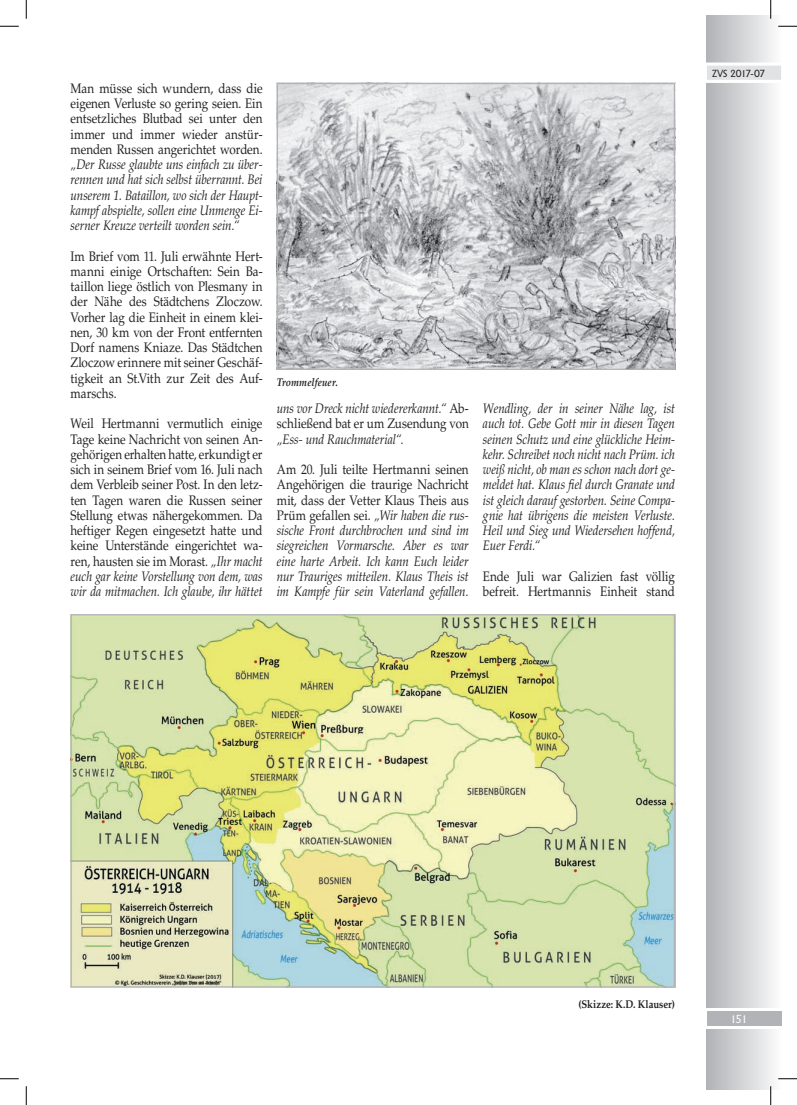
<style>
.page{position:relative;width:797px;height:1105px;background:#fff}
.page>*{position:absolute;margin:0;border:0;box-sizing:border-box;transform-origin:0 0}
.t1{font:13.75px/15.2px "Palatino LT Std";color:#231f20;text-align:justify;scale:.85 1}
.t2{font:italic 13.75px/15.2px "Palatino LT Std";letter-spacing:-.005em;color:#231f20;text-align:justify;scale:.85 1}
.t3{font:700 11.25px "Palatino LT Std";color:#231f20;scale:.85 1}
.t4{font:italic 700 11.25px "Palatino LT Std";letter-spacing:.005em;color:#231f20;scale:.85 1}
.t5{font:11.25px "Adelon";color:#fff}
.t6{font:10px "Adelon";letter-spacing:-.035em;color:#231f20}
.s1{font-style:italic}
.s2{font-style:normal}
</style>
<div class="page">
<div style="left:707px;top:16px;width:74px;height:992px;background:linear-gradient(to right,#b1b2b5,#fafafb)"></div>
<div style="left:707px;top:1029px;width:74px;height:60px;background:linear-gradient(to right,#b1b2b6,#fafafb)"></div>
<img style="left:73px;top:616px;width:600px;height:369px">
<img style="left:279px;top:85px;width:394px;height:283px">
<div style="left:277px;top:83px;width:398px;height:287px;border:1px solid #b2b3b7"></div>
<div style="left:707px;top:1011px;width:74px;height:14px;background:#b2b3b7"></div>
<svg style="left:706px;top:61px;width:75px;height:24px"></svg>
<svg style="left:0;top:25px;width:19px;height:2px"></svg>
<svg style="left:778px;top:25px;width:19px;height:2px"></svg>
<svg style="left:0;top:1078px;width:19px;height:1px"></svg>
<svg style="left:778px;top:1078px;width:19px;height:1px"></svg>
<svg style="left:25px;top:0;width:2px;height:19px"></svg>
<svg style="left:25px;top:1086px;width:2px;height:19px"></svg>
<svg style="left:770px;top:0;width:1px;height:19px"></svg>
<svg style="left:770px;top:1086px;width:1px;height:19px"></svg>
<p class="t1" style="left:71px;top:81px;width:227px">Man müsse sich wundern, dass die eigenen Verluste so gering seien. Ein entsetzliches Blutbad sei unter den immer und immer wieder anstür&shy;menden Russen angerichtet worden.</p>
<p class="t2" style="left:71px;top:157px;width:227px">„Der Russe glaubte uns einfach zu über&shy;rennen und hat sich selbst überrannt. Bei unserem 1. Bataillon, wo sich der Haupt&shy;kampf abspielte, sollen eine Unmenge Ei&shy;serner Kreuze verteilt worden sein.“</p>
<p class="t1" style="left:71px;top:249px;width:227px">Im Brief vom 11. Juli erwähnte Hert&shy;manni einige Ortschaften: Sein Ba&shy;taillon liege östlich von Plesmany in der Nähe des Städtchens Zloczow.<br>Vorher lag die Einheit in einem klei&shy;nen, 30 km von der Front entfernten Dorf namens Kniaze. Das Städtchen Zloczow erinnere mit seiner Geschäf&shy;tigkeit an St.Vith zur Zeit des Auf&shy;marschs.</p>
<p class="t1" style="left:71px;top:416px;width:227px">Weil Hertmanni vermutlich einige Tage keine Nachricht von seinen An&shy;gehörigen erhalten hatte, erkundigt er sich in seinem Brief vom 16. Juli nach dem Verbleib seiner Post. In den letz&shy;ten Tagen waren die Russen seiner Stellung etwas nähergekommen. Da heftiger Regen eingesetzt hatte und keine Unterstände eingerichtet wa&shy;ren, hausten sie im Morast. <span class="s1">„Ihr macht euch gar keine Vorstellung von dem, was wir da mitmachen. Ich glaube, ihr hättet</span></p>
<p class="t4" style="left:277px;top:375px;width:73px">Trommelfeuer.</p>
<p class="t1" style="left:277px;top:401px;width:227px"><span class="s1">uns vor Dreck nicht wiedererkannt.“</span> Ab&shy;schließend bat er um Zusendung von</p>
<p class="t2" style="left:277px;top:432px;width:151px">„Ess- und Rauchmaterial“.</p>
<p class="t2" style="left:277px;top:462px;width:227px"><span class="s2">Am 20. Juli teilte Hertmanni seinen Angehörigen die traurige Nachricht mit, dass der Vetter Klaus Theis aus Prüm gefallen sei.</span> „Wir haben die rus&shy;sische Front durchbrochen und sind im siegreichen Vormarsche. Aber es war eine harte Arbeit. Ich kann Euch leider nur Trauriges mitteilen. Klaus Theis ist im Kampfe für sein Vaterland gefallen.</p>
<p class="t2" style="left:483px;top:401px;width:227px">Wendling, der in seiner Nähe lag, ist auch tot. Gebe Gott mir in diesen Tagen seinen Schutz und eine glückliche Heim&shy;kehr. Schreibet noch nicht nach Prüm. ich weiß nicht, ob man es schon nach dort ge&shy;meldet hat. Klaus fiel durch Granate und ist gleich darauf gestorben. Seine Compa&shy;gnie hat übrigens die meisten Verluste.<br>Heil und Sieg und Wiedersehen hoffend, Euer Ferdi.“</p>
<p class="t1" style="left:483px;top:569px;width:227px">Ende Juli war Galizien fast völlig befreit. Hertmannis Einheit stand</p>
<p class="t6" style="left:712px;top:67px;width:55px">ZVS 2017-07</p>
<p class="t3" style="left:578px;top:997px;width:115px">(Skizze: K.D. Klauser)</p>
<p class="t5" style="left:730px;top:1012px;width:19px">151</p>
</div>
